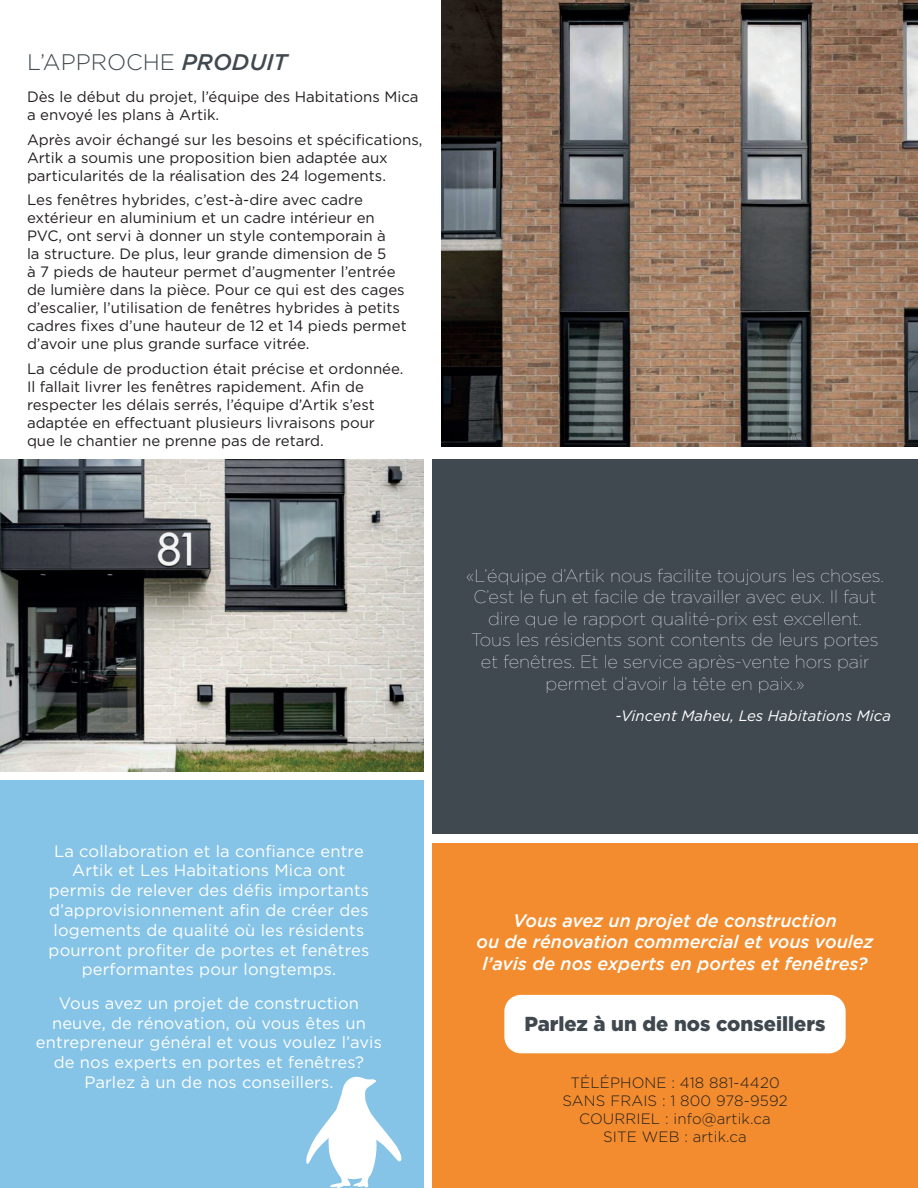
<style>
.page{position:relative;width:918px;height:1188px;background:#fff}
.page>*{position:absolute;margin:0;border:0;box-sizing:border-box;transform-origin:0 0}
.t1{font:300 22.5px "Gotham";color:#414950}
.t2{font:900 20.25px "Gotham";color:#40484f}
.t3{font:100 18px/21.6px "Gotham";color:#fff;text-align:center}
.t4{font:italic 500 18px/21.6px "Gotham";color:#fff;text-align:center}
.t5{font:16.5px/19.8px "Gotham";letter-spacing:.01em;color:#fff;text-align:center}
.t6{font:15px/18px "Gotham";color:#231f20}
.t7{font:300 15px/18px "Gotham";letter-spacing:.01em;color:#231f20;text-align:center}
.t8{font:italic 15px "Gotham";color:#fff}
.s1{font-weight:500;font-style:italic}
</style>
<div class="page">
<div style="left:0;top:781px;width:423px;height:407px;background:#85c4e7"></div>
<div style="left:432px;top:843px;width:486px;height:345px;background:#f38c2e"></div>
<img style="left:442px;top:0;width:476px;height:446px">
<div style="left:432px;top:459px;width:486px;height:375px;background:#414950"></div>
<svg style="left:306px;top:1077px;width:96px;height:111px"></svg>
<img style="left:0;top:459px;width:423px;height:312px">
<div style="left:504px;top:995px;width:342px;height:58px;background:#fff;border-radius:17px"></div>
<h1 class="t1" style="left:27px;top:50px;width:262px">L’APPROCHE <span class="s1">PRODUIT</span></h1>
<p class="t6" style="left:27px;top:87px;width:393px">Dès le début du projet, l’équipe des Habitations Mica a envoyé les plans à Artik.</p>
<p class="t6" style="left:27px;top:130px;width:397px">Après avoir échangé sur les besoins et spécifications,<br>Artik a soumis une proposition bien adaptée aux particularités de la réalisation des 24 logements.</p>
<p class="t6" style="left:27px;top:191px;width:381px">Les fenêtres hybrides, c’est-à-dire avec cadre extérieur en aluminium et un cadre intérieur en PVC, ont servi à donner un style contemporain à<br>la structure. De plus, leur grande dimension de 5<br>à 7 pieds de hauteur permet d’augmenter l’entrée de lumière dans la pièce. Pour ce qui est des cages d’escalier, l’utilisation de fenêtres hybrides à petits cadres fixes d’une hauteur de 12 et 14 pieds permet d’avoir une plus grande surface vitrée.</p>
<p class="t6" style="left:27px;top:360px;width:378px">La cédule de production était précise et ordonnée.<br>Il fallait livrer les fenêtres rapidement. Afin de respecter les délais serrés, l’équipe d’Artik s’est adaptée en effectuant plusieurs livraisons pour que le chantier ne prenne pas de retard.</p>
<p class="t3" style="left:466px;top:564px;width:419px">«L’équipe d’Artik nous facilite toujours les choses.<br>C’est le fun et facile de travailler avec eux. Il faut dire que le rapport qualité-prix est excellent.<br>Tous les résidents sont contents de leurs portes et fenêtres. Et le service après-vente hors pair permet d’avoir la tête en paix.»</p>
<p class="t8" style="left:616px;top:708px;width:277px">-Vincent Maheu, Les Habitations Mica</p>
<p class="t5" style="left:49px;top:841px;width:322px">La collaboration et la confiance entre Artik et Les Habitations Mica ont permis de relever des défis importants d’approvisionnement afin de créer des logements de qualité où les résidents pourront profiter de portes et fenêtres performantes pour longtemps.</p>
<p class="t5" style="left:36px;top:993px;width:348px">Vous avez un projet de construction neuve, de rénovation, où vous êtes un entrepreneur général et vous voulez l’avis de nos experts en portes et fenêtres?<br>Parlez à un de nos conseillers.</p>
<p class="t4" style="left:476px;top:909px;width:399px">Vous avez un projet de construction<br>ou de rénovation commercial et vous voulez l’avis de nos experts en portes et fenêtres?</p>
<h2 class="t2" style="left:524px;top:1013px;width:303px">Parlez à un de nos conseillers</h2>
<p class="t7" style="left:562px;top:1073px;width:227px">TÉLÉPHONE : 418 881-4420<br>SANS FRAIS : 1 800 978-9592<br>COURRIEL : info@artik.ca<br>SITE WEB : artik.ca</p>
</div>
